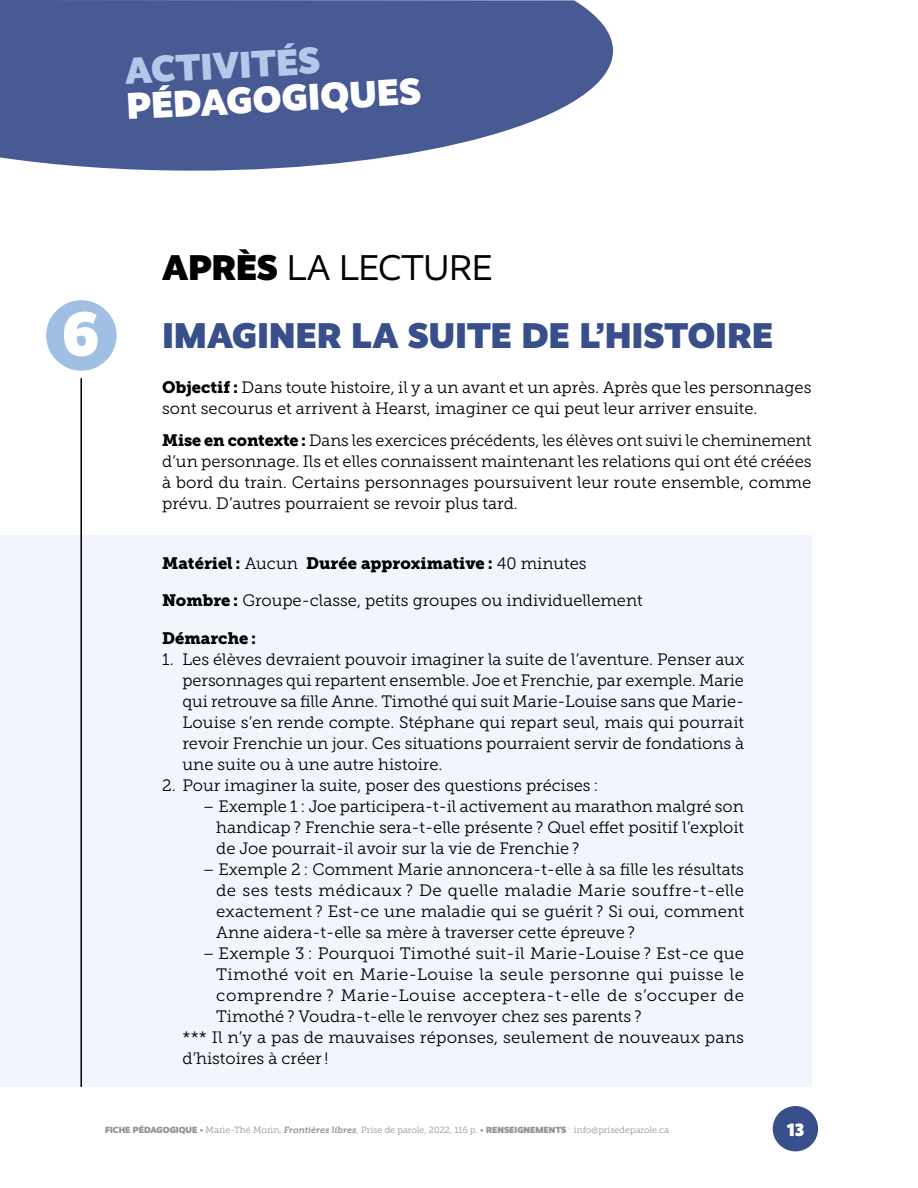
<style>
.page{position:relative;width:918px;height:1188px;background:#fff}
.page>*{position:absolute;margin:0;border:0;box-sizing:border-box;transform-origin:0 0}
.t1{font:900 62.85px "Realist";color:#fff}
.t2{font:900 37.5px "Realist";color:#fff}
.t3{font:900 37.5px "Realist";color:#b3c9e9}
.t4{font:900 36px/68.4px "Realist";letter-spacing:.01em;color:#384f8c}
.t5{font:900 18px "Realist";color:#fff}
.t6{font:16.5px/21px "Museo Slab 300";color:#000;text-align:justify}
.t7{font:16.5px "Museo Slab 300";letter-spacing:.035em;color:#000}
.t8{font:16.5px "Museo Slab 900";color:#000}
.t9{font:16.5px "Museo Slab 300";letter-spacing:.025em;color:#000}
.t10{font:9px "Museo Slab 300";color:#939598}
.s1{color:#000}
.s2{font-weight:400;color:#000}
.s3{font-family:"Museo Slab 900"}
.s4{font-family:"Museo Slab 300"}
.s5{font-family:"Realist";font-weight:900}
.s6{font-family:"Museo Slab 700";font-style:italic}
</style>
<div class="page">
<svg style="left:0;top:0;width:613px;height:171px;background:#5e6da0"></svg>
<div style="left:0;top:536px;width:812px;height:551px;background:#f2f5fb"></div>
<hr style="left:80px;top:308px;width:2px;height:779px;background:#000">
<div style="left:42px;top:296px;width:78px;height:78px;background:#a1bee3;border-radius:50%"></div>
<div style="left:39px;top:293px;width:85px;height:85px;border:8px solid #fff;border-radius:50%"></div>
<div style="left:773px;top:1106px;width:45px;height:45px;background:#384f8c;border-radius:50%"></div>
<h2 class="t3" style="left:124px;top:48px;width:197px;rotate:-3deg">ACTIVITÉS</h2>
<h2 class="t2" style="left:126px;top:84px;width:296px;rotate:-3deg">PÉDAGOGIQUES</h2>
<h1 class="t1" style="left:62px;top:296px;width:38px">6</h1>
<h3 class="t4" style="left:162px;top:233px;width:612px"><span class="s1">APRÈS</span> <span class="s2">LA LECTURE<br></span>IMAGINER LA SUITE DE L’HISTOIRE</h3>
<p class="t6" style="left:162px;top:377px;width:651px"><span class="s3">Objectif :</span> Dans toute histoire, il y a un avant et un après. Après que les personnages sont secourus et arrivent à Hearst, imaginer ce qui peut leur arriver ensuite.</p>
<p class="t6" style="left:162px;top:430px;width:651px"><span class="s3">Mise en contexte :</span> Dans les exercices précédents, les élèves ont suivi le cheminement d’un personnage. Ils et elles connaissent maintenant les relations qui ont été créées à bord du train. Certains personnages poursuivent leur route ensemble, comme prévu. D’autres pourraient se revoir plus tard.</p>
<p class="t8" style="left:162px;top:553px;width:426px">Matériel : <span class="s4">Aucun</span> Durée approximative : <span class="s4">40 minutes</span></p>
<p class="t6" style="left:162px;top:590px;width:482px"><span class="s3">Nombre :</span> Groupe-classe, petits groupes ou individuellement</p>
<p class="t8" style="left:162px;top:628px;width:95px">Démarche :</p>
<p class="t6" style="left:182px;top:649px;width:563px;text-indent:-20px">1. Les élèves devraient pouvoir imaginer la suite de l’aventure. Penser aux personnages qui repartent ensemble. Joe et Frenchie, par exemple. Marie qui retrouve sa fille Anne. Timothé qui suit Marie-Louise sans que Marie-Louise s’en rende compte. Stéphane qui repart seul, mais qui pourrait revoir Frenchie un jour. Ces situations pourraient servir de fondations à une suite ou à une autre histoire.</p>
<p class="t6" style="left:162px;top:775px;width:438px">2. Pour imaginer la suite, poser des questions précises :</p>
<p class="t6" style="left:216px;top:796px;width:529px;text-indent:-14px">– Exemple 1 : Joe participera-t-il activement au marathon malgré son handicap ? Frenchie sera-t-elle présente ? Quel effet positif l’exploit de Joe pourrait-il avoir sur la vie de Frenchie ?</p>
<p class="t6" style="left:216px;top:859px;width:530px;text-indent:-14px">– Exemple 2 : Comment Marie annoncera-t-elle à sa fille les résultats de ses tests médicaux ? De quelle maladie Marie souffre-t-elle exactement ? Est-ce une maladie qui se guérit ? Si oui, comment Anne aidera-t-elle sa mère à traverser cette épreuve ?</p>
<p class="t6" style="left:203px;top:943px;width:543px">– Exemple 3 : Pourquoi Timothé suit-il Marie-Louise ? Est-ce que</p>
<p class="t9" style="left:216px;top:965px;width:529px">Timothé voit en Marie-Louise la seule personne qui puisse le</p>
<p class="t7" style="left:216px;top:986px;width:529px">comprendre ? Marie-Louise acceptera-t-elle de s’occuper de</p>
<p class="t6" style="left:216px;top:1006px;width:427px">Timothé ? Voudra-t-elle le renvoyer chez ses parents ?</p>
<p class="t6" style="left:182px;top:1027px;width:563px">*** Il n’y a pas de mauvaises réponses, seulement de nouveaux pans</p>
<p class="t6" style="left:182px;top:1048px;width:148px">d’histoires à créer !</p>
<p class="t10" style="left:105px;top:1125px;width:566px"><span class="s5">FICHE PÉDAGOGIQUE</span> • Marie-Thé Morin, <span class="s6">Frontières libres</span>, Prise de parole, 2022, 116 p. • <span class="s5">RENSEIGNEMENTS</span> : info@prisedeparole.ca</p>
<p class="t5" style="left:787px;top:1119px;width:19px">13</p>
</div>
